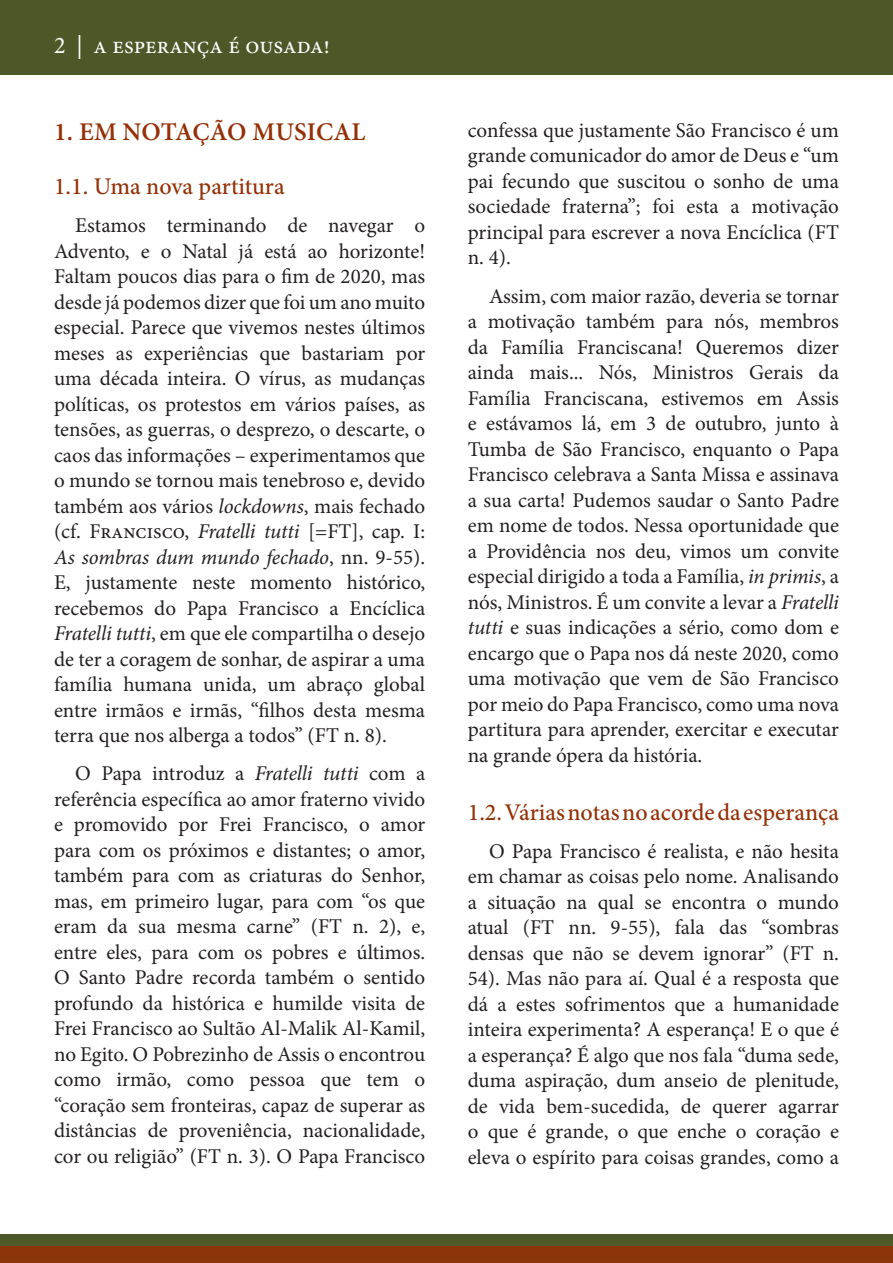
<style>
.page{position:relative;width:893px;height:1263px;background:#fff}
.page>*{position:absolute;margin:0;border:0;box-sizing:border-box;transform-origin:0 0}
.Natale2020_Subheader{font:600 25.5px "Minion Pro";color:#943006}
.Natale2020_Subheader-2{font:500 24px "Minion Pro";color:#943006}
.t1{font:24px "Minion Pro";color:#fff}
.Natale2020_Paragraph{font:21px/25.5px "Minion Pro";color:#231f20;text-align:justify}
.s1{font-style:italic}
</style>
<div class="page">
<div style="left:0;top:0;width:893px;height:74px;background:#4c5828"></div>
<div style="left:0;top:1235px;width:893px;height:28px;background:#4c5828"></div>
<div style="left:0;top:1246px;width:893px;height:17px;background:#8d340a"></div>
<p class="t1" style="left:54px;top:29px;width:277px">2 | a esperança é ousada!</p>
<p class="Natale2020_Subheader" style="left:54px;top:114px;width:313px">1. EM NOTAÇÃO MUSICAL</p>
<p class="Natale2020_Subheader-2" style="left:54px;top:170px;width:232px">1.1. Uma nova partitura</p>
<p class="Natale2020_Paragraph" style="left:54px;top:213px;width:373px;text-indent:21px">Estamos terminando de navegar o Advento, e o Natal já está ao horizonte!<br>Faltam poucos dias para o fim de 2020, mas desde já podemos dizer que foi um ano muito especial. Parece que vivemos nestes últimos meses as experiências que bastariam por uma década inteira. O vírus, as mudanças políticas, os protestos em vários países, as tensões, as guerras, o desprezo, o descarte, o caos das informações – experimentamos que o mundo se tornou mais tenebroso e, devido também aos vários <span class="s1">lockdowns</span>, mais fechado (cf. Francisco, <span class="s1">Fratelli tutti</span> [=FT], cap. I:<br><span class="s1">As sombras dum mundo fechado</span>, nn. 9-55).<br>E, justamente neste momento histórico, recebemos do Papa Francisco a Encíclica <span class="s1">Fratelli tutti</span>, em que ele compartilha o desejo de ter a coragem de sonhar, de aspirar a uma família humana unida, um abraço global entre irmãos e irmãs, “filhos desta mesma terra que nos alberga a todos” (FT n. 8).</p>
<p class="Natale2020_Paragraph" style="left:54px;top:761px;width:373px;text-indent:21px">O Papa introduz a <span class="s1">Fratelli tutti</span> com a referência específica ao amor fraterno vivido e promovido por Frei Francisco, o amor para com os próximos e distantes; o amor, também para com as criaturas do Senhor, mas, em primeiro lugar, para com “os que eram da sua mesma carne” (FT n. 2), e, entre eles, para com os pobres e últimos.<br>O Santo Padre recorda também o sentido profundo da histórica e humilde visita de Frei Francisco ao Sultão Al-Malik Al-Kamil, no Egito. O Pobrezinho de Assis o encontrou como irmão, como pessoa que tem o “coração sem fronteiras, capaz de superar as distâncias de proveniência, nacionalidade, cor ou religião” (FT n. 3). O Papa Francisco</p>
<p class="Natale2020_Paragraph" style="left:468px;top:117px;width:373px">confessa que justamente São Francisco é um grande comunicador do amor de Deus e “um pai fecundo que suscitou o sonho de uma sociedade fraterna”; foi esta a motivação principal para escrever a nova Encíclica (FT n. 4).</p>
<p class="Natale2020_Paragraph" style="left:468px;top:283px;width:373px;text-indent:21px">Assim, com maior razão, deveria se tornar a motivação também para nós, membros da Família Franciscana! Queremos dizer ainda mais... Nós, Ministros Gerais da Família Franciscana, estivemos em Assis e estávamos lá, em 3 de outubro, junto à Tumba de São Francisco, enquanto o Papa Francisco celebrava a Santa Missa e assinava a sua carta! Pudemos saudar o Santo Padre em nome de todos. Nessa oportunidade que a Providência nos deu, vimos um convite especial dirigido a toda a Família, <span class="s1">in primis</span>, a nós, Ministros. É um convite a levar a <span class="s1">Fratelli tutti</span> e suas indicações a sério, como dom e encargo que o Papa nos dá neste 2020, como uma motivação que vem de São Francisco por meio do Papa Francisco, como uma nova partitura para aprender, exercitar e executar na grande ópera da história.</p>
<p class="Natale2020_Subheader-2" style="left:468px;top:796px;width:373px">1.2. Várias notas no acorde da esperança</p>
<p class="Natale2020_Paragraph" style="left:468px;top:838px;width:373px;text-indent:21px">O Papa Francisco é realista, e não hesita em chamar as coisas pelo nome. Analisando a situação na qual se encontra o mundo atual (FT nn. 9-55), fala das “sombras densas que não se devem ignorar” (FT n.<br>54). Mas não para aí. Qual é a resposta que dá a estes sofrimentos que a humanidade inteira experimenta? A esperança! E o que é a esperança? É algo que nos fala “duma sede, duma aspiração, dum anseio de plenitude, de vida bem-sucedida, de querer agarrar o que é grande, o que enche o coração e eleva o espírito para coisas grandes, como a</p>
</div>
